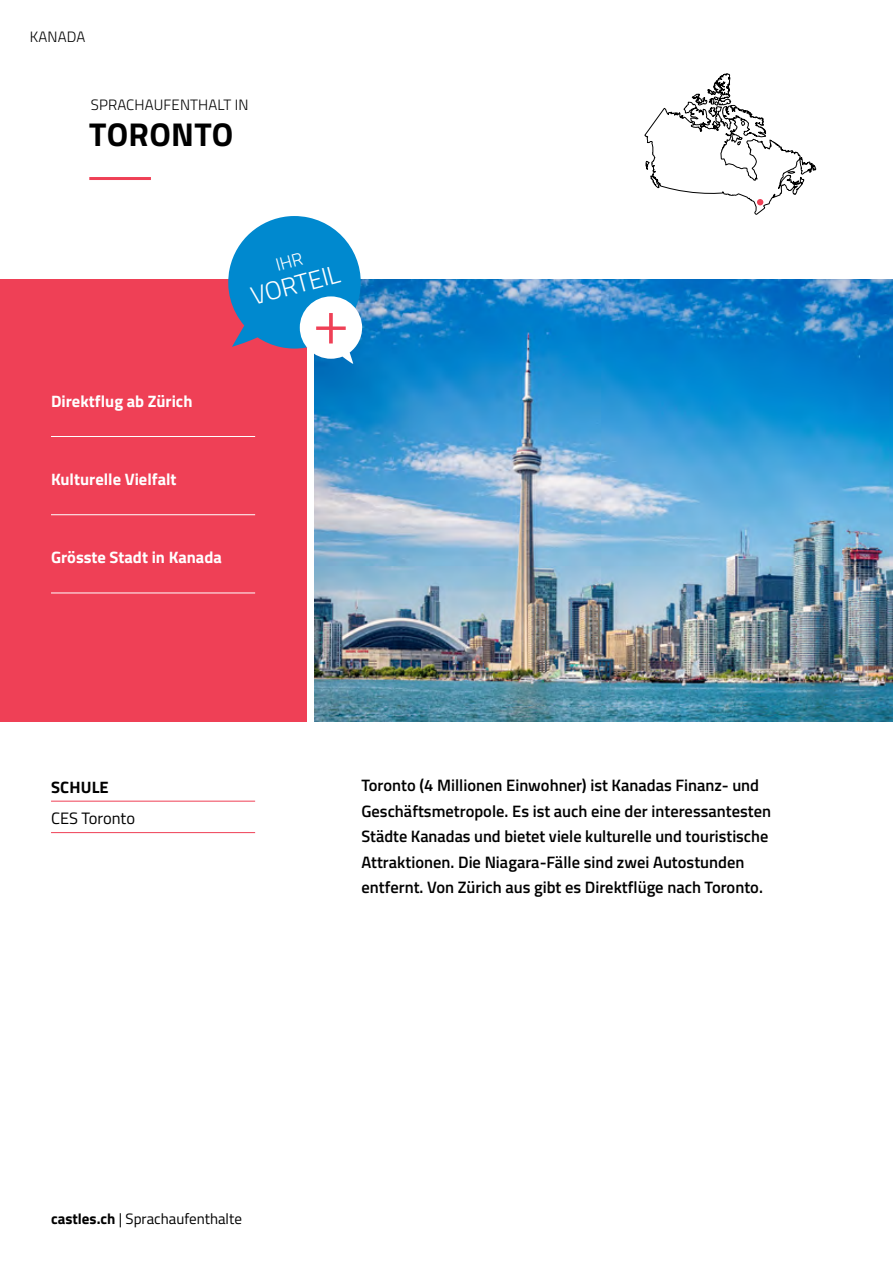
<style>
.page{position:relative;width:893px;height:1263px;background:#fff}
.page>*{position:absolute;margin:0;border:0;box-sizing:border-box;transform-origin:0 0}
.t1{font:700 33px "Titillium Web";letter-spacing:.01em;color:#000}
.t2{font:300 25.5px "Titillium Web";color:#fff}
.t3{font:600 16.5px/25.5px "Titillium Web";color:#000}
.t4{font:700 16.5px "Titillium Web";color:#fff}
.t5{font:16.5px "Titillium Web";color:#000}
.t6{font:700 16.5px "Titillium Web";letter-spacing:.01em;color:#000}
.t7{font:15px "Titillium Web";color:#000}
.t8{font:300 15px "Titillium Web";letter-spacing:.01em;color:#000}
.s1{font-weight:700}
</style>
<div class="page">
<img style="left:315px;top:279px;width:578px;height:442px">
<div style="left:0;top:280px;width:306px;height:442px;background:#ef4056"></div>
<hr style="left:89px;top:177px;width:62px;height:3px;background:#ef4056">
<hr style="left:51px;top:801px;width:204px;height:1px;background:#ef4056">
<hr style="left:51px;top:832px;width:204px;height:1px;background:#ef4056">
<hr style="left:51px;top:436px;width:204px;height:1px;background:#fff">
<hr style="left:51px;top:514px;width:204px;height:1px;background:#fff">
<hr style="left:51px;top:593px;width:204px;height:1px;background:#fff">
<svg style="left:644px;top:73px;width:172px;height:142px"></svg>
<svg style="left:225px;top:216px;width:142px;height:148px"></svg>
<p class="t8" style="left:30px;top:26px;width:57px">KANADA</p>
<p class="t8" style="left:91px;top:94px;width:159px">SPRACHAUFENTHALT IN</p>
<h1 class="t1" style="left:89px;top:110px;width:146px">TORONTO</h1>
<h2 class="t2" style="left:247px;top:279px;width:92px;rotate:-15deg">VORTEIL</h2>
<p class="t4" style="left:51px;top:388px;width:143px">Direktflug ab Zürich</p>
<p class="t4" style="left:51px;top:467px;width:127px">Kulturelle Vielfalt</p>
<p class="t4" style="left:51px;top:545px;width:172px">Grösste Stadt in Kanada</p>
<p class="t6" style="left:51px;top:774px;width:59px">SCHULE</p>
<p class="t5" style="left:51px;top:806px;width:86px">CES Toronto</p>
<p class="t3" style="left:361px;top:772px;width:411px">Toronto (4 Millionen Einwohner) ist Kanadas Finanz- und Geschäftsmetropole. Es ist auch eine der interessantesten Städte Kanadas und bietet viele kulturelle und touristische Attraktionen. Die Niagara-Fälle sind zwei Autostunden entfernt. Von Zürich aus gibt es Direktflüge nach Toronto.</p>
<p class="t7" style="left:51px;top:1207px;width:192px"><span class="s1">castles.ch</span> | Sprachaufenthalte</p>
</div>
